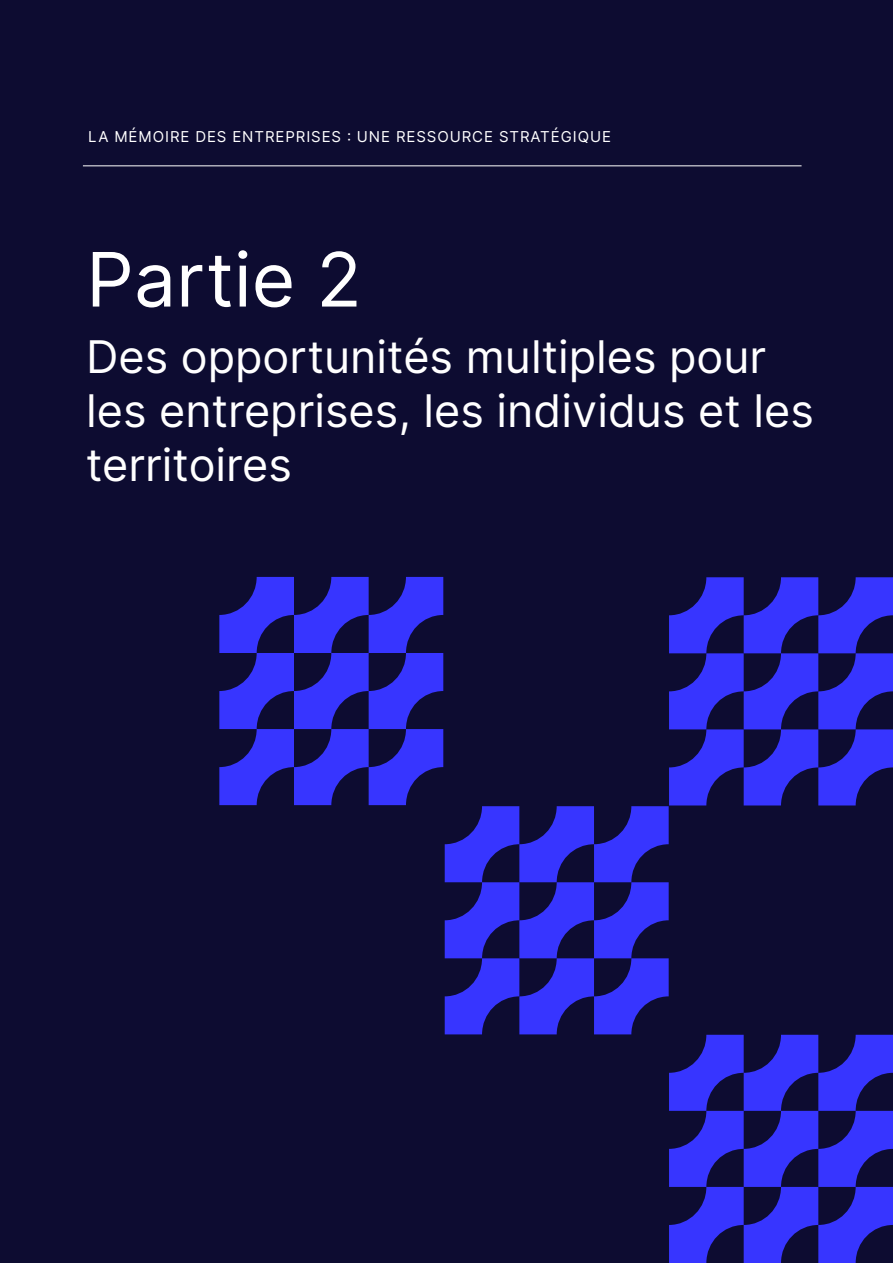
<style>
.page{position:relative;width:893px;height:1263px;background:#fff}
.page>*{position:absolute;margin:0;border:0;box-sizing:border-box;transform-origin:0 0}
.Titre_page_présentation{font:75px "Inter";color:#fff}
.Titre_page_présentation-2{font:45px/54px "Inter";color:#fff}
.t1{font:15px "Inter";letter-spacing:.06em;color:#fff}
</style>
<div class="page">
<div style="left:0;top:0;width:893px;height:1262px;background:#0d0c31"></div>
<hr style="left:83px;top:165px;width:718px;height:1px;background:#fff">
<svg style="left:219px;top:577px;width:674px;height:686px"></svg>
<p class="t1" style="left:88px;top:126px;width:524px">LA MÉMOIRE DES ENTREPRISES : UNE RESSOURCE STRATÉGIQUE</p>
<p class="Titre_page_présentation" style="left:86px;top:225px;width:277px">Partie 2</p>
<p class="Titre_page_présentation-2" style="left:86px;top:328px;width:729px">Des opportunités multiples pour les entreprises, les individus et les territoires</p>
</div>
